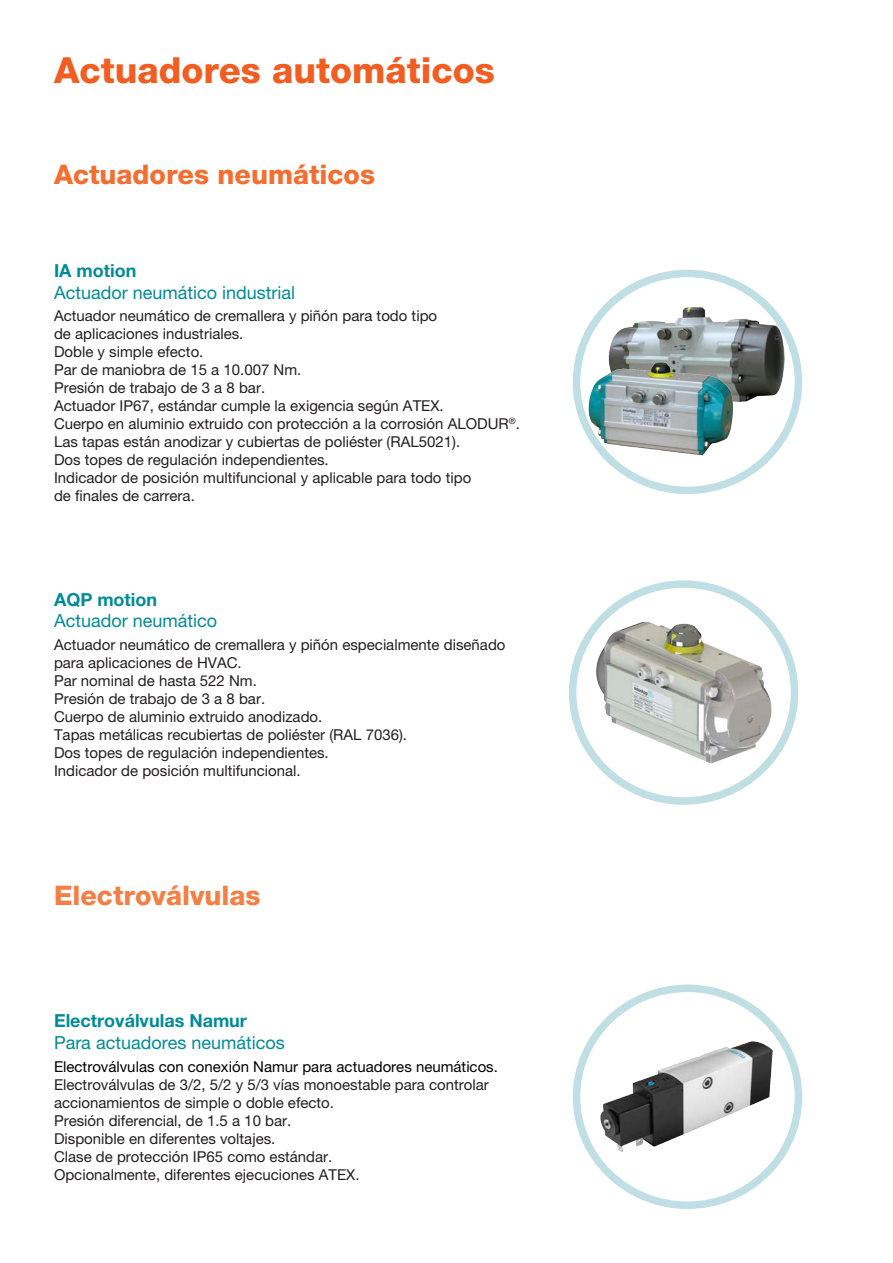
<style>
.page{position:relative;width:893px;height:1263px;background:#fff}
.page>*{position:absolute;margin:0;border:0;box-sizing:border-box;transform-origin:0 0}
.t1{font:800 36px "Helvetica Neue";color:#f25d21}
.t2{font:800 27px "Helvetica Neue";color:#f36e31}
.t3{font:800 27px "Helvetica Neue";color:#f47e44}
.t4{font:18px "Helvetica Neue";color:#008b98}
.t5{font:700 18px "Helvetica Neue";color:#008b98}
.t6{font:15px/18px "Helvetica Neue";color:#231f20}
.t7{font:15px "Helvetica Neue";color:#000}
</style>
<div class="page">
<div style="left:573px;top:270px;width:229px;height:224px;border:8px solid #c0dfe4;border-radius:50%"></div>
<img style="left:608px;top:307px;width:176px;height:95px">
<img style="left:586px;top:361px;width:149px;height:94px">
<img style="left:596px;top:622px;width:175px;height:141px">
<div style="left:569px;top:580px;width:229px;height:225px;border:8px solid #c0dfe4;border-radius:50%"></div>
<img style="left:579px;top:1019px;width:215px;height:156px">
<div style="left:573px;top:984px;width:229px;height:225px;border:8px solid #c0dfe4;border-radius:50%"></div>
<p class="t1" style="left:54px;top:49px;width:442px">Actuadores automáticos</p>
<p class="t2" style="left:54px;top:158px;width:323px">Actuadores neumáticos</p>
<p class="t5" style="left:54px;top:259px;width:84px">IA motion</p>
<p class="t4" style="left:54px;top:281px;width:243px">Actuador neumático industrial</p>
<p class="t6" style="left:54px;top:307px;width:385px">Actuador neumático de cremallera y piñón para todo tipo</p>
<p class="t6" style="left:54px;top:325px;width:191px">de aplicaciones industriales.</p>
<p class="t6" style="left:54px;top:343px;width:151px">Doble y simple efecto.</p>
<p class="t6" style="left:54px;top:361px;width:249px">Par de maniobra de 15 a 10.007 Nm.</p>
<p class="t6" style="left:54px;top:379px;width:213px">Presión de trabajo de 3 a 8 bar.</p>
<p class="t6" style="left:54px;top:397px;width:391px">Actuador IP67, estándar cumple la exigencia según ATEX.</p>
<p class="t6" style="left:54px;top:415px;width:467px">Cuerpo en aluminio extruido con protección a la corrosión ALODUR<sup>®</sup>.</p>
<p class="t6" style="left:54px;top:433px;width:408px">Las tapas están anodizar y cubiertas de poliéster (RAL5021).</p>
<p class="t6" style="left:54px;top:451px;width:276px">Dos topes de regulación independientes.</p>
<p class="t6" style="left:54px;top:469px;width:419px">Indicador de posición multifuncional y aplicable para todo tipo</p>
<p class="t6" style="left:54px;top:487px;width:142px">de finales de carrera.</p>
<p class="t5" style="left:54px;top:588px;width:105px">AQP motion</p>
<p class="t4" style="left:54px;top:610px;width:165px">Actuador neumático</p>
<p class="t6" style="left:54px;top:635px;width:453px">Actuador neumático de cremallera y piñón especialmente diseñado para aplicaciones de HVAC.</p>
<p class="t6" style="left:54px;top:671px;width:204px">Par nominal de hasta 522 Nm.</p>
<p class="t6" style="left:54px;top:689px;width:213px">Presión de trabajo de 3 a 8 bar.</p>
<p class="t6" style="left:54px;top:707px;width:270px">Cuerpo de aluminio extruido anodizado.</p>
<p class="t6" style="left:54px;top:725px;width:355px">Tapas metálicas recubiertas de poliéster (RAL 7036).</p>
<p class="t6" style="left:54px;top:743px;width:276px">Dos topes de regulación independientes.</p>
<p class="t6" style="left:54px;top:761px;width:248px">Indicador de posición multifuncional.</p>
<p class="t3" style="left:54px;top:880px;width:208px">Electroválvulas</p>
<p class="t5" style="left:54px;top:1010px;width:194px">Electroválvulas Namur</p>
<p class="t4" style="left:54px;top:1032px;width:232px">Para actuadores neumáticos</p>
<p class="t7" style="left:54px;top:1058px;width:445px">Electroválvulas con conexión Namur para actuadores neumáticos.</p>
<p class="t6" style="left:54px;top:1076px;width:436px">Electroválvulas de 3/2, 5/2 y 5/3 vías monoestable para controlar</p>
<p class="t6" style="left:54px;top:1094px;width:282px">accionamientos de simple o doble efecto.</p>
<p class="t6" style="left:54px;top:1112px;width:239px">Presión diferencial, de 1.5 a 10 bar.</p>
<p class="t6" style="left:54px;top:1130px;width:223px">Disponible en diferentes voltajes.</p>
<p class="t6" style="left:54px;top:1148px;width:280px">Clase de protección IP65 como estándar.</p>
<p class="t6" style="left:54px;top:1166px;width:307px">Opcionalmente, diferentes ejecuciones ATEX.</p>
</div>
